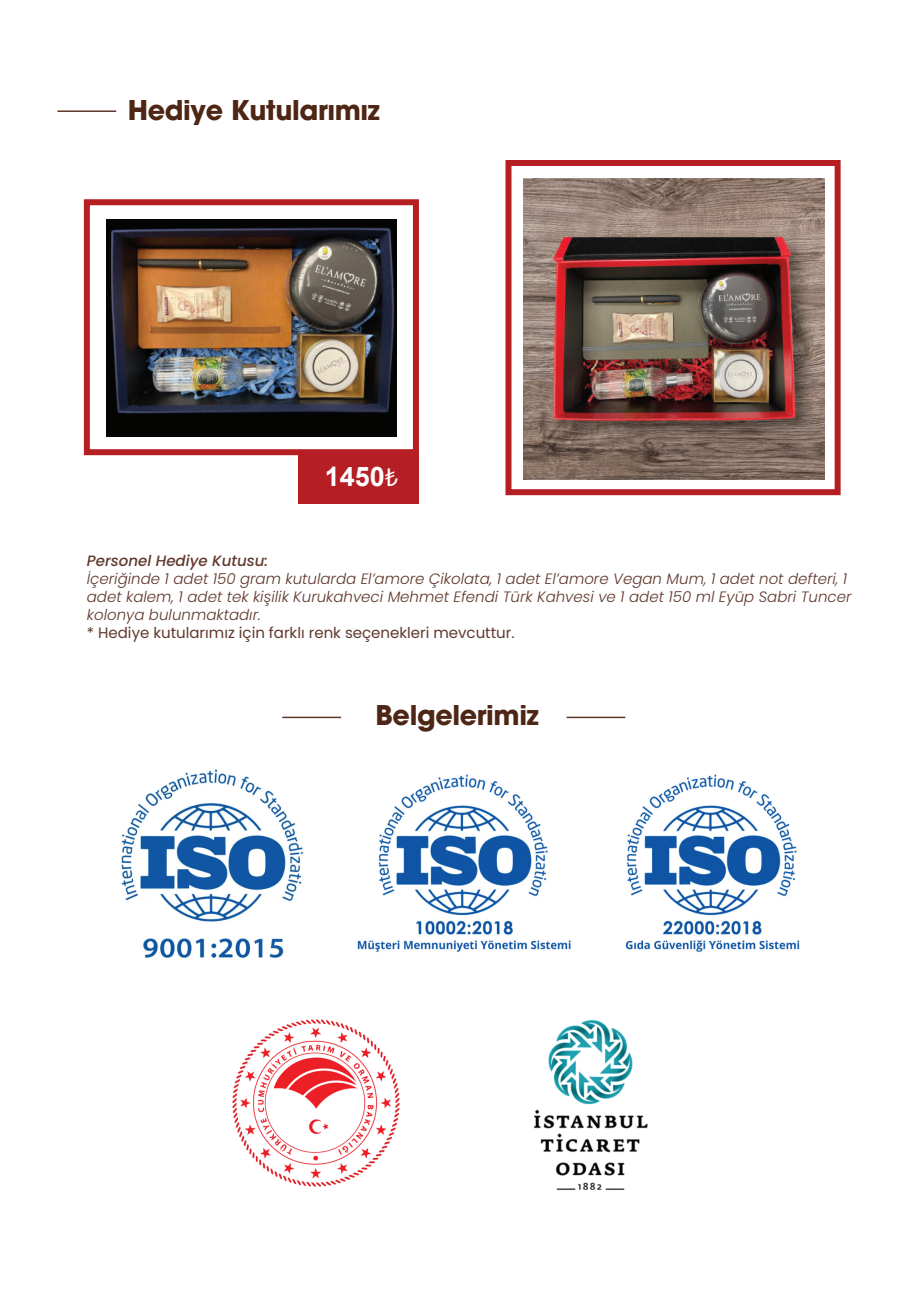
<style>
.page{position:relative;width:910px;height:1293px;background:#fff}
.page>*{position:absolute;margin:0;border:0;box-sizing:border-box;transform-origin:0 0}
.t1{font:700 27px "ITC Avant Garde Pro";letter-spacing:-.015em;color:#4e2615}
.t2{font:700 27px "Arial";color:#fff}
.t3{font:italic 300 15px/18px "Poppins";color:#60382c}
.t4{font:15px "Poppins";color:#60382c}
.t5{font:italic 500 15px "Poppins";color:#60382c}
.s1{font-family:"Myriad Pro";font-weight:400}
</style>
<div class="page">
<div style="left:505px;top:160px;width:336px;height:335px;background:#fff;border:6px solid #b51f23"></div>
<div style="left:84px;top:199px;width:335px;height:256px;background:#fff;border:6px solid #b51f23"></div>
<hr style="left:57px;top:110px;width:59px;height:2px;background:#60382c">
<hr style="left:282px;top:716px;width:59px;height:2px;background:#60382c">
<hr style="left:567px;top:716px;width:58px;height:2px;background:#60382c">
<img style="left:107px;top:219px;width:289px;height:217px">
<img style="left:524px;top:178px;width:300px;height:301px">
<div style="left:299px;top:452px;width:120px;height:52px;background:#b51f23"></div>
<img style="left:121px;top:769px;width:183px;height:189px">
<img style="left:357px;top:774px;width:214px;height:178px">
<img style="left:625px;top:774px;width:175px;height:179px">
<img style="left:232px;top:1019px;width:168px;height:168px">
<img style="left:533px;top:1020px;width:115px;height:170px">
<h1 class="t1" style="left:128px;top:92px;width:254px">Hediye Kutularımız</h1>
<h1 class="t2" style="left:325px;top:458px;width:75px">1450<span class="s1">₺</span></h1>
<p class="t5" style="left:87px;top:551px;width:183px">Personel Hediye Kutusu:</p>
<p class="t3" style="left:87px;top:569px;width:766px">İçeriğinde 1 adet 150 gram kutularda El’amore Çikolata, 1 adet El’amore Vegan Mum, 1 adet not defteri, 1 adet kalem, 1 adet tek kişilik Kurukahveci Mehmet Efendi Türk Kahvesi ve 1 adet 150 ml Eyüp Sabri Tuncer kolonya bulunmaktadır.</p>
<p class="t4" style="left:87px;top:623px;width:429px">* Hediye kutularımız için farklı renk seçenekleri mevcuttur.</p>
<h1 class="t1" style="left:376px;top:697px;width:165px">Belgelerimiz</h1>
</div>
